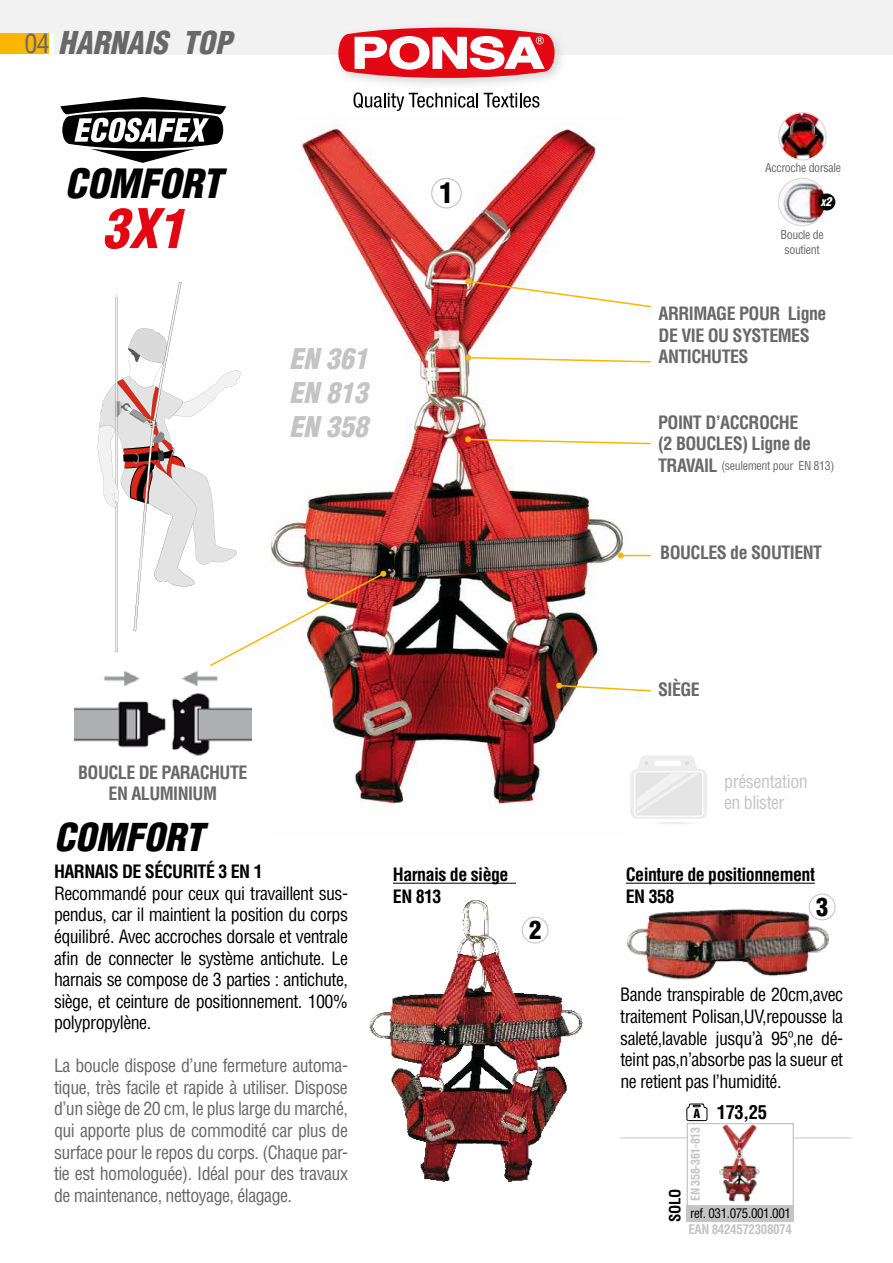
<style>
.page{position:relative;width:893px;height:1263px;background:#fff}
.page>*{position:absolute;margin:0;border:0;box-sizing:border-box;transform-origin:0 0}
.t1{font:italic 900 condensed 53.25px "Helvetica LT Std";color:#e30613}
.t2{font:italic 900 condensed 39.3px "Helvetica LT Std";color:#000}
.t3{font:italic 900 condensed 37.5px "Helvetica LT Std";color:#000}
.t4{font:italic 900 condensed 30.75px "Helvetica LT Std";color:#686868}
.t5{font:italic 900 condensed 28.05px/33.6px "Helvetica LT Std";color:#c4c4c4;text-align:justify}
.t6{font:900 condensed 28.05px "Helvetica LT Std";color:#000}
.t7{font:condensed 26.1px "Helvetica LT Std";color:#686868}
.t8{font:900 condensed 24.6px "Helvetica LT Std";color:#000}
.t9{font:700 condensed 18.6px "Helvetica LT Std";color:#000}
.t10{font:condensed 18px/21.6px "Helvetica LT Std";letter-spacing:-.03em;color:#000;text-align:justify}
.t11{font:condensed 18px/21.6px "Helvetica LT Std";letter-spacing:-.03em;color:#686868;text-align:justify}
.t12{font:700 condensed 18px/21.6px "Helvetica LT Std";letter-spacing:-.03em;color:#686868}
.t13{font:700 condensed 18px/21.6px "Helvetica LT Std";letter-spacing:-.03em;color:#000}
.t14{font:condensed 18px/21.6px "Helvetica LT Std";letter-spacing:-.02em;color:#c4c4c4}
.t15{font:700 condensed 15px "Helvetica LT Std";color:#000}
.t16{font:condensed 13.05px "Helvetica LT Std";letter-spacing:-.03em;color:#000}
.t17{font:700 condensed 13.05px "Helvetica LT Std";letter-spacing:-.03em;color:#c4c4c4}
.t18{font:900 condensed 12.3px "Helvetica LT Std";color:#000}
.t19{font:condensed 12px/14.2px "Helvetica LT Std";letter-spacing:-.03em;color:#686868;text-align:center}
.t20{font:700 condensed 12px "Helvetica LT Std";letter-spacing:-.03em;color:#c4c4c4}
.t21{font:italic 900 condensed 12px "Helvetica LT Std";color:#fff}
</style>
<div class="page">
<div style="left:0;top:0;width:893px;height:54px;background:#f2f2f2"></div>
<hr style="left:42px;top:1137px;width:809px;height:1px;background:#c7c7c7">
<svg style="left:353px;top:92px;width:125px;height:13px"></svg>
<svg style="left:484px;top:93px;width:55px;height:12px"></svg>
<div style="left:332px;top:22px;width:235px;height:68px;background:#c4c4c4;opacity:.75"></div>
<svg style="left:338px;top:28px;width:217px;height:50px"></svg>
<div style="left:0;top:33px;width:50px;height:21px;background:#fab600"></div>
<hr style="left:50px;top:33px;width:4px;height:21px;background:#fff">
<img style="left:300px;top:124px;width:326px;height:685px">
<div style="left:27px;top:1129px;width:593px;height:53px;background:#fff"></div>
<img style="left:369px;top:900px;width:214px;height:282px">
<img style="left:627px;top:896px;width:205px;height:84px">
<svg style="left:60px;top:97px;width:166px;height:66px"></svg>
<div style="left:431px;top:178px;width:31px;height:30px;border:1px solid #c4c4c4;border-radius:50%"></div>
<div style="left:522px;top:917px;width:27px;height:26px;border:1px solid #c4c4c4;border-radius:50%"></div>
<div style="left:809px;top:893px;width:26px;height:27px;border:1px solid #c4c4c4;border-radius:50%"></div>
<img style="left:75px;top:671px;width:176px;height:85px">
<svg style="left:556px;top:682px;width:95px;height:10px"></svg>
<svg style="left:465px;top:278px;width:186px;height:30px"></svg>
<svg style="left:465px;top:354px;width:186px;height:9px"></svg>
<svg style="left:465px;top:436px;width:186px;height:9px"></svg>
<hr style="left:621px;top:555px;width:30px;height:1px;background:#fab600">
<svg style="left:617px;top:552px;width:7px;height:7px"></svg>
<svg style="left:97px;top:282px;width:289px;height:385px"></svg>
<hr style="left:393px;top:883px;width:123px;height:1px;background:#000">
<hr style="left:626px;top:883px;width:189px;height:1px;background:#000">
<svg style="left:630px;top:755px;width:77px;height:69px"></svg>
<div style="left:687px;top:1123px;width:107px;height:92px;background:#fff;border:1px solid #c4c4c4"></div>
<div style="left:687px;top:1205px;width:107px;height:16px;background:#c4c4c4"></div>
<div style="left:711px;top:1116px;width:57px;height:93px;background:#fff"></div>
<img style="left:719px;top:1123px;width:40px;height:79px">
<svg style="left:686px;top:1103px;width:21px;height:18px"></svg>
<img style="left:779px;top:113px;width:47px;height:47px;border-radius:24px">
<div style="left:778px;top:112px;width:49px;height:48px;border:1px solid #dadada;border-radius:50%"></div>
<img style="left:778px;top:178px;width:48px;height:48px;border-radius:24px">
<div style="left:778px;top:178px;width:48px;height:48px;border:1px solid #dadada;border-radius:50%"></div>
<div style="left:818px;top:193px;width:17px;height:17px;background:#000;border-radius:50%"></div>
<h3 class="t7" style="left:25px;top:28px;width:27px">04</h3>
<h3 class="t4" style="left:58px;top:23px;width:175px">HARNAIS TOP</h3>
<h2 class="t2" style="left:65px;top:159px;width:158px">COMFORT</h2>
<h1 class="t1" style="left:102px;top:195px;width:84px">3X1</h1>
<h3 class="t5" style="left:289px;top:343px;width:80px">EN 361<br>EN 813<br>EN 358</h3>
<h3 class="t6" style="left:439px;top:175px;width:16px">1</h3>
<p class="t19" style="left:765px;top:161px;width:77px">Accroche dorsale</p>
<p class="t21" style="left:821px;top:194px;width:12px">x2</p>
<p class="t19" style="left:780px;top:228px;width:45px">Boucle de soutient</p>
<p class="t12" style="left:659px;top:303px;width:169px">ARRIMAGE POUR Ligne<br>DE VIE OU SYSTEMES<br>ANTICHUTES</p>
<p class="t12" style="left:658px;top:411px;width:154px">POINT D’ACCROCHE (2 BOUCLES) Ligne de<br>TRAVAIL</p>
<p class="t19" style="left:721px;top:459px;width:115px">(seulement pour EN 813)</p>
<p class="t12" style="left:660px;top:542px;width:163px">BOUCLES de SOUTIENT</p>
<p class="t12" style="left:78px;top:761px;width:171px;text-align:center">BOUCLE DE PARACHUTE<br>EN ALUMINIUM</p>
<h3 class="t3" style="left:54px;top:813px;width:151px">COMFORT</h3>
<p class="t13" style="left:54px;top:861px;width:210px">HARNAIS DE SÉCURITÉ 3 EN 1</p>
<p class="t10" style="left:54px;top:882px;width:296px">Recommandé pour ceux qui travaillent sus&shy;pendus, car il maintient la position du corps équilibré. Avec accroches dorsale et ventrale afin de connecter le système antichute. Le harnais se compose de 3 parties : antichute, siège, et ceinture de positionnement. 100% polypropylène.</p>
<p class="t11" style="left:54px;top:1055px;width:295px">La boucle dispose d’une fermeture automa&shy;tique, très facile et rapide à utiliser. Dispose d’un siège de 20 cm, le plus large du marché, qui apporte plus de commodité car plus de surface pour le repos du corps. (Chaque par&shy;tie est homologuée). Idéal pour des travaux de maintenance, nettoyage, élagage.</p>
<p class="t12" style="left:658px;top:678px;width:43px">SIÈGE</p>
<p class="t14" style="left:724px;top:770px;width:85px">présentation en blister</p>
<p class="t13" style="left:393px;top:864px;width:117px">Harnais de siège<br>EN 813</p>
<p class="t13" style="left:626px;top:864px;width:191px">Ceinture de positionnement<br>EN 358</p>
<h3 class="t8" style="left:816px;top:891px;width:14px">3</h3>
<h3 class="t8" style="left:529px;top:914px;width:14px">2</h3>
<p class="t10" style="left:620px;top:984px;width:224px">Bande transpirable de 20cm,avec traitement Polisan,UV,repousse la saleté,lavable jusqu’à 95º,ne dé&shy;teint pas,n’absorbe pas la sueur et ne retient pas l’humidité.</p>
<p class="t15" style="left:666px;top:1221px;width:34px;rotate:-90deg">SOLO</p>
<p class="t18" style="left:693px;top:1106px;width:8px">A</p>
<p class="t20" style="left:688px;top:1201px;width:75px;rotate:-90deg">EN 358-361-813</p>
<p class="t9" style="left:717px;top:1101px;width:52px">173,25</p>
<p class="t16" style="left:690px;top:1205px;width:102px">ref. 031.075.001.001</p>
<p class="t17" style="left:688px;top:1221px;width:105px">EAN 8424572308074</p>
</div>
